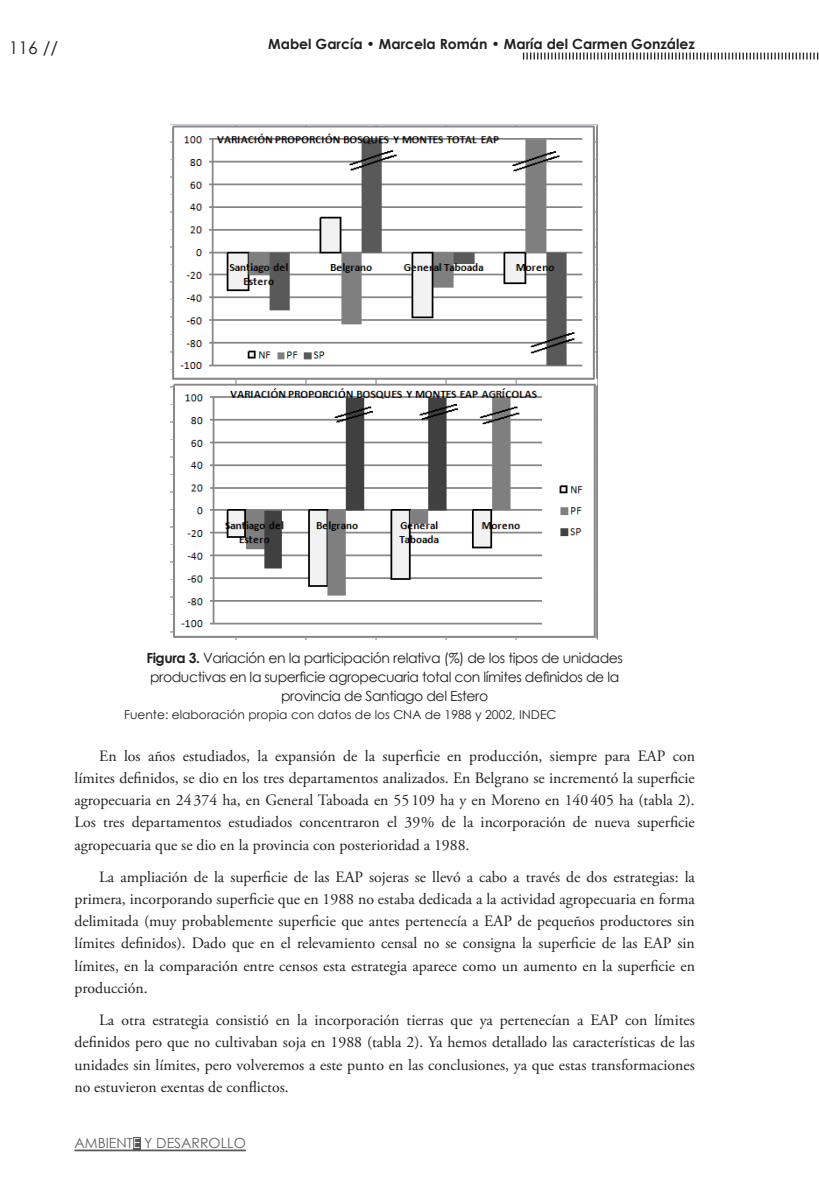
<style>
.page{position:relative;width:819px;height:1191px;background:#fff}
.page>*{position:absolute;margin:0;border:0;box-sizing:border-box;transform-origin:0 0}
.t1{font:17.5px "Century Gothic";color:#231f20}
.Texto{font:15.75px/22.2px "Adobe Garamond Pro";color:#231f20;text-align:justify}
.t2{font:14px/19.1px "Century Gothic";letter-spacing:-.03em;color:#231f20;text-align:center}
.t3{font:700 14px "Century Gothic";color:#231f20}
.t4{font:14px "Century Gothic";color:#636366}
.t5{font:12.25px "Century Gothic";color:#231f20}
.s1{font-weight:700}
.s2{color:#fff}
</style>
<div class="page">
<div style="left:133px;top:1137px;width:7px;height:13px;background:#57585a"></div>
<hr style="left:74px;top:1149px;width:172px;height:2px;background:#57585a">
<svg style="left:523px;top:53px;width:295px;height:7px"></svg>
<img style="left:170px;top:124px;width:428px;height:515px">
<p class="t1" style="left:9px;top:35px;width:51px">116 //</p>
<p class="t3" style="left:268px;top:33px;width:428px">Mabel García • Marcela Román • María del Carmen González</p>
<p class="t2" style="left:146px;top:648px;width:478px"><span class="s1">Figura 3.</span> Variación en la participación relativa (%) de los tipos de unidades productivas en la superficie agropecuaria total con límites definidos de la provincia de Santiago del Estero</p>
<p class="t5" style="left:124px;top:705px;width:434px">Fuente: elaboración propia con datos de los CNA de 1988 y 2002, INDEC</p>
<p class="Texto" style="left:74px;top:745px;width:622px;text-indent:25px">En los años estudiados, la expansión de la superficie en producción, siempre para EAP con límites definidos, se dio en los tres departamentos analizados. En Belgrano se incrementó la superficie agropecuaria en 24 374 ha, en General Taboada en 55 109 ha y en Moreno en 140 405 ha (tabla 2).<br>Los tres departamentos estudiados concentraron el 39% de la incorporación de nueva superficie agropecuaria que se dio en la provincia con posterioridad a 1988.</p>
<p class="Texto" style="left:74px;top:866px;width:622px;text-indent:25px">La ampliación de la superficie de las EAP sojeras se llevó a cabo a través de dos estrategias: la primera, incorporando superficie que en 1988 no estaba dedicada a la actividad agropecuaria en forma delimitada (muy probablemente superficie que antes pertenecía a EAP de pequeños productores sin límites definidos). Dado que en el relevamiento censal no se consigna la superficie de las EAP sin límites, en la comparación entre censos esta estrategia aparece como un aumento en la superficie en producción.</p>
<p class="Texto" style="left:74px;top:1009px;width:622px;text-indent:25px">La otra estrategia consistió en la incorporación tierras que ya pertenecían a EAP con límites definidos pero que no cultivaban soja en 1988 (tabla 2). Ya hemos detallado las características de las unidades sin límites, pero volveremos a este punto en las conclusiones, ya que estas transformaciones no estuvieron exentas de conflictos.</p>
<p class="t4" style="left:74px;top:1133px;width:173px">AMBIENT<span class="s2">E</span> Y DESARROLLO</p>
</div>
